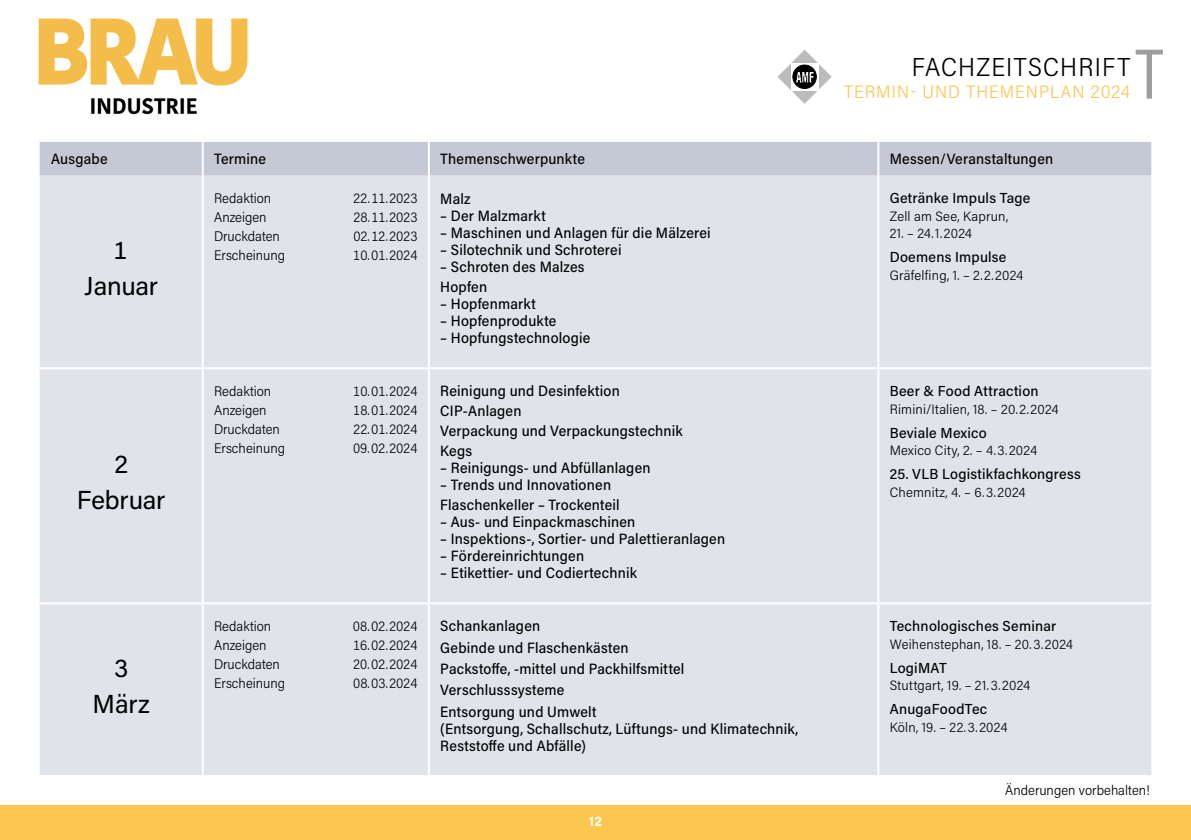
<style>
.page{position:relative;width:1191px;height:840px;background:#fff}
.page>*{position:absolute;margin:0;border:0;box-sizing:border-box;transform-origin:0 0}
.Zahlen{font:72px "Acumin Variable Concept";color:#9d9d9c}
.Monat{font:26px "Acumin Variable Concept";letter-spacing:.01em;color:#000}
.Text{font:26px "Acumin Variable Concept";letter-spacing:-.01em;color:#000}
.Text-2{font:18px "Acumin Variable Concept";letter-spacing:.005em;color:#fdc64f}
.Themen-Schwerpunkte{font:15px/17px "Acumin Variable Concept";letter-spacing:.015em;color:#000}
.Text-3{font:15px "Acumin Variable Concept";letter-spacing:.015em;color:#000}
.Themen-Schwerpunkte-2{font:14.6px "Acumin Variable Concept";letter-spacing:.015em;color:#000}
.Ausgabe-Termin_Text{font:14px "Acumin Variable Concept";letter-spacing:-.015em;color:#000}
.Text-4{font:14px "Acumin Variable Concept";letter-spacing:-.02em;color:#000}
.t1{font:14px "Acumin Variable Concept";color:#fff}
.Themen-Schwerpunkte-3{font:13.6px "Acumin Variable Concept";letter-spacing:-.005em;color:#000}
</style>
<div class="page">
<div style="left:0;top:805px;width:1191px;height:34px;background:#fdc64f"></div>
<img style="left:38px;top:18px;width:210px;height:97px">
<div style="left:40px;top:142px;width:1111px;height:33px;background:#c5c9d6"></div>
<div style="left:40px;top:175px;width:1111px;height:599px;background:#e1e3eb"></div>
<hr style="left:878px;top:367px;width:273px;height:2px;background:#fff">
<hr style="left:878px;top:602px;width:273px;height:2px;background:#fff">
<hr style="left:40px;top:367px;width:163px;height:2px;background:#fff">
<hr style="left:203px;top:367px;width:226px;height:2px;background:#fff">
<hr style="left:40px;top:602px;width:163px;height:2px;background:#fff">
<hr style="left:203px;top:602px;width:226px;height:2px;background:#fff">
<hr style="left:202px;top:142px;width:2px;height:33px;background:#fff">
<hr style="left:428px;top:142px;width:2px;height:33px;background:#fff">
<hr style="left:877px;top:142px;width:2px;height:33px;background:#fff">
<hr style="left:202px;top:175px;width:2px;height:192px;background:#fff">
<hr style="left:428px;top:175px;width:2px;height:192px;background:#fff">
<hr style="left:877px;top:175px;width:2px;height:192px;background:#fff">
<hr style="left:202px;top:369px;width:2px;height:233px;background:#fff">
<hr style="left:429px;top:367px;width:449px;height:2px;background:#fff">
<hr style="left:428px;top:369px;width:2px;height:233px;background:#fff">
<hr style="left:877px;top:369px;width:2px;height:233px;background:#fff">
<hr style="left:202px;top:604px;width:2px;height:170px;background:#fff">
<hr style="left:429px;top:602px;width:449px;height:2px;background:#fff">
<hr style="left:428px;top:604px;width:2px;height:170px;background:#fff">
<hr style="left:877px;top:604px;width:2px;height:170px;background:#fff">
<svg style="left:777px;top:50px;width:54px;height:54px"></svg>
<svg style="left:790px;top:63px;width:28px;height:28px"></svg>
<img style="left:793px;top:65px;width:23px;height:23px;border-radius:12px">
<div style="left:792px;top:65px;width:24px;height:24px;border:1px solid #000;border-radius:50%"></div>
<p class="Zahlen" style="left:1135px;top:24px;width:40px">T</p>
<p class="Text" style="left:911px;top:49px;width:221px">FACHZEITSCHRIFT</p>
<p class="Text-2" style="left:844px;top:79px;width:288px">TERMIN- UND THEMENPLAN 2024</p>
<p class="Text-3" style="left:51px;top:149px;width:58px">Ausgabe</p>
<p class="Text-3" style="left:214px;top:149px;width:54px">Termine</p>
<p class="Text-3" style="left:440px;top:149px;width:146px">Themenschwerpunkte</p>
<p class="Text-3" style="left:889px;top:149px;width:165px">Messen/Veranstaltungen</p>
<p class="Monat" style="left:114px;top:232px;width:15px">1</p>
<p class="Monat" style="left:84px;top:268px;width:75px">Januar</p>
<p class="Monat" style="left:114px;top:446px;width:15px">2</p>
<p class="Monat" style="left:77px;top:482px;width:89px">Februar</p>
<p class="Monat" style="left:114px;top:649px;width:16px">3</p>
<p class="Monat" style="left:93px;top:685px;width:58px">März</p>
<p class="Ausgabe-Termin_Text" style="left:214px;top:188px;width:59px">Redaktion</p>
<p class="Ausgabe-Termin_Text" style="left:353px;top:188px;width:66px">22.11.2023</p>
<p class="Ausgabe-Termin_Text" style="left:214px;top:207px;width:54px">Anzeigen</p>
<p class="Ausgabe-Termin_Text" style="left:353px;top:207px;width:66px">28.11.2023</p>
<p class="Ausgabe-Termin_Text" style="left:214px;top:226px;width:68px">Druckdaten</p>
<p class="Ausgabe-Termin_Text" style="left:353px;top:226px;width:66px">02.12.2023</p>
<p class="Ausgabe-Termin_Text" style="left:214px;top:245px;width:73px">Erscheinung</p>
<p class="Ausgabe-Termin_Text" style="left:353px;top:245px;width:66px">10.01.2024</p>
<p class="Themen-Schwerpunkte" style="left:440px;top:189px;width:32px">Malz</p>
<p class="Themen-Schwerpunkte" style="left:440px;top:206px;width:107px">– Der Malzmarkt</p>
<p class="Themen-Schwerpunkte" style="left:440px;top:223px;width:272px">– Maschinen und Anlagen für die Mälzerei</p>
<p class="Themen-Schwerpunkte" style="left:440px;top:240px;width:182px">– Silotechnik und Schroterei</p>
<p class="Themen-Schwerpunkte" style="left:440px;top:257px;width:146px">– Schroten des Malzes</p>
<p class="Themen-Schwerpunkte" style="left:440px;top:277px;width:49px">Hopfen</p>
<p class="Themen-Schwerpunkte" style="left:440px;top:294px;width:97px">– Hopfenmarkt</p>
<p class="Themen-Schwerpunkte" style="left:440px;top:311px;width:118px">– Hopfenprodukte</p>
<p class="Themen-Schwerpunkte" style="left:440px;top:328px;width:152px">– Hopfungstechnologie</p>
<p class="Ausgabe-Termin_Text" style="left:214px;top:381px;width:59px">Redaktion</p>
<p class="Ausgabe-Termin_Text" style="left:353px;top:381px;width:66px">10.01.2024</p>
<p class="Ausgabe-Termin_Text" style="left:214px;top:400px;width:54px">Anzeigen</p>
<p class="Ausgabe-Termin_Text" style="left:353px;top:400px;width:66px">18.01.2024</p>
<p class="Ausgabe-Termin_Text" style="left:214px;top:419px;width:68px">Druckdaten</p>
<p class="Ausgabe-Termin_Text" style="left:353px;top:419px;width:66px">22.01.2024</p>
<p class="Ausgabe-Termin_Text" style="left:214px;top:438px;width:73px">Erscheinung</p>
<p class="Ausgabe-Termin_Text" style="left:353px;top:438px;width:66px">09.02.2024</p>
<p class="Themen-Schwerpunkte" style="left:440px;top:382px;width:181px">Reinigung und Desinfektion</p>
<p class="Themen-Schwerpunkte" style="left:440px;top:401px;width:83px">CIP-Anlagen</p>
<p class="Themen-Schwerpunkte" style="left:440px;top:421px;width:244px">Verpackung und Verpackungstechnik</p>
<p class="Themen-Schwerpunkte" style="left:440px;top:441px;width:33px">Kegs</p>
<p class="Themen-Schwerpunkte" style="left:440px;top:458px;width:212px">– Reinigungs- und Abfüllanlagen</p>
<p class="Themen-Schwerpunkte" style="left:440px;top:475px;width:172px">– Trends und Innovationen</p>
<p class="Themen-Schwerpunkte" style="left:440px;top:495px;width:181px">Flaschenkeller – Trockenteil</p>
<p class="Themen-Schwerpunkte" style="left:440px;top:512px;width:197px">– Aus- und Einpackmaschinen</p>
<p class="Themen-Schwerpunkte" style="left:440px;top:529px;width:286px">– Inspektions-, Sortier- und Palettieranlagen</p>
<p class="Themen-Schwerpunkte" style="left:440px;top:546px;width:145px">– Fördereinrichtungen</p>
<p class="Themen-Schwerpunkte" style="left:440px;top:563px;width:198px">– Etikettier- und Codiertechnik</p>
<p class="Ausgabe-Termin_Text" style="left:214px;top:616px;width:59px">Redaktion</p>
<p class="Ausgabe-Termin_Text" style="left:353px;top:616px;width:66px">08.02.2024</p>
<p class="Ausgabe-Termin_Text" style="left:214px;top:635px;width:54px">Anzeigen</p>
<p class="Ausgabe-Termin_Text" style="left:353px;top:635px;width:66px">16.02.2024</p>
<p class="Ausgabe-Termin_Text" style="left:214px;top:654px;width:68px">Druckdaten</p>
<p class="Ausgabe-Termin_Text" style="left:353px;top:654px;width:66px">20.02.2024</p>
<p class="Ausgabe-Termin_Text" style="left:214px;top:673px;width:73px">Erscheinung</p>
<p class="Ausgabe-Termin_Text" style="left:353px;top:673px;width:66px">08.03.2024</p>
<p class="Themen-Schwerpunkte" style="left:440px;top:616px;width:102px">Schankanlagen</p>
<p class="Themen-Schwerpunkte" style="left:440px;top:638px;width:190px">Gebinde und Flaschenkästen</p>
<p class="Themen-Schwerpunkte" style="left:440px;top:659px;width:245px">Packstoffe, -mittel und Packhilfsmittel</p>
<p class="Themen-Schwerpunkte" style="left:440px;top:680px;width:126px">Verschlusssysteme</p>
<p class="Themen-Schwerpunkte" style="left:440px;top:701px;width:359px">Entsorgung und Umwelt<br>(Entsorgung, Schallschutz, Lüftungs- und Klimatechnik,<br>Reststoffe und Abfälle)</p>
<p class="t1" style="left:589px;top:811px;width:14px">12</p>
<p class="Themen-Schwerpunkte-2" style="left:889px;top:188px;width:142px">Getränke Impuls Tage</p>
<p class="Themen-Schwerpunkte-3" style="left:889px;top:207px;width:120px">Zell am See, Kaprun,</p>
<p class="Themen-Schwerpunkte-3" style="left:889px;top:224px;width:84px">21. – 24.1.2024</p>
<p class="Themen-Schwerpunkte-2" style="left:889px;top:247px;width:118px">Doemens Impulse</p>
<p class="Themen-Schwerpunkte-3" style="left:889px;top:266px;width:135px">Gräfelfing, 1. – 2.2.2024</p>
<p class="Themen-Schwerpunkte-2" style="left:889px;top:380px;width:151px">Beer &amp; Food Attraction</p>
<p class="Themen-Schwerpunkte-3" style="left:889px;top:399px;width:171px">Rimini/Italien, 18. – 20.2.2024</p>
<p class="Themen-Schwerpunkte-2" style="left:889px;top:422px;width:99px">Beviale Mexico</p>
<p class="Themen-Schwerpunkte-3" style="left:889px;top:440px;width:149px">Mexico City, 2. – 4.3.2024</p>
<p class="Themen-Schwerpunkte-2" style="left:889px;top:463px;width:193px">25. VLB Logistikfachkongress</p>
<p class="Themen-Schwerpunkte-3" style="left:889px;top:482px;width:138px">Chemnitz, 4. – 6.3.2024</p>
<p class="Themen-Schwerpunkte-2" style="left:889px;top:615px;width:168px">Technologisches Seminar</p>
<p class="Themen-Schwerpunkte-3" style="left:889px;top:634px;width:185px">Weihenstephan, 18. – 20.3.2024</p>
<p class="Themen-Schwerpunkte-2" style="left:889px;top:657px;width:59px">LogiMAT</p>
<p class="Themen-Schwerpunkte-3" style="left:889px;top:675px;width:142px">Stuttgart, 19. – 21.3.2024</p>
<p class="Themen-Schwerpunkte-2" style="left:889px;top:698px;width:99px">AnugaFoodTec</p>
<p class="Themen-Schwerpunkte-3" style="left:889px;top:717px;width:119px">Köln, 19. – 22.3.2024</p>
<p class="Text-4" style="left:1005px;top:779px;width:147px">Änderungen vorbehalten!</p>
</div>
